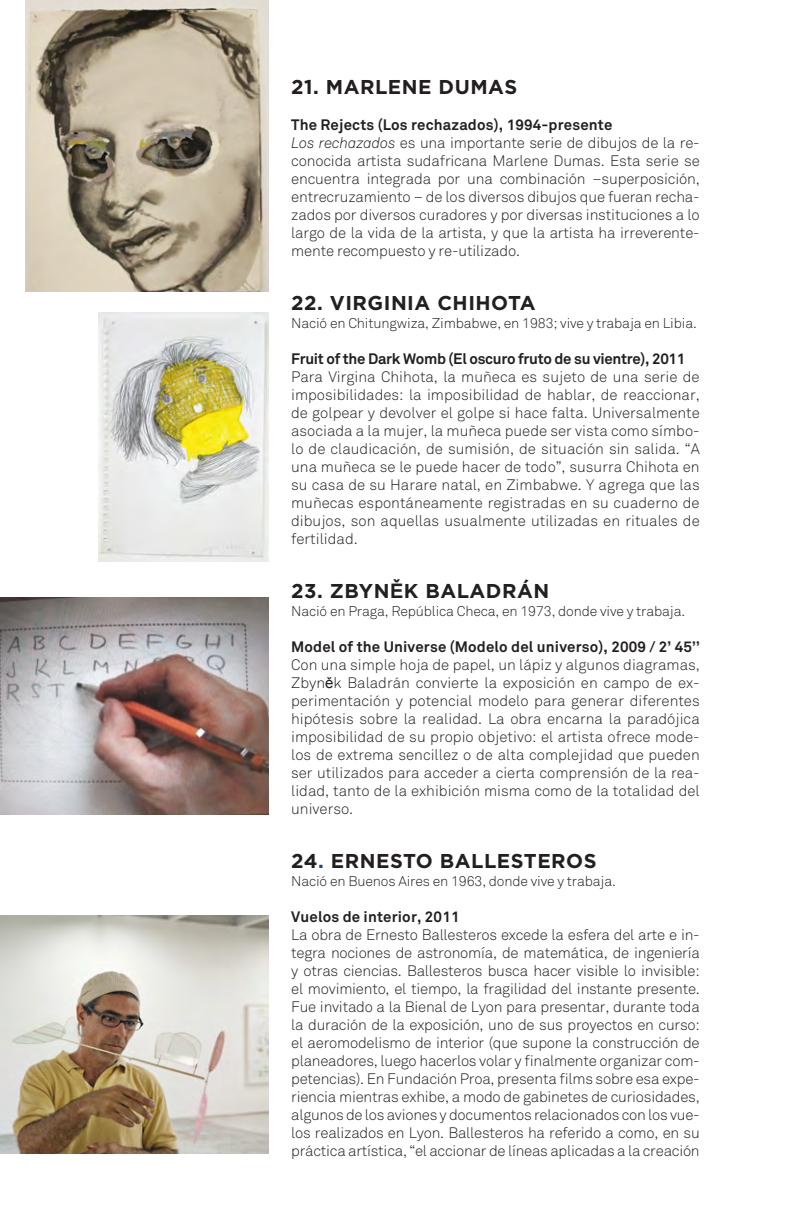
<style>
.page{position:relative;width:790px;height:1229px;background:#fff}
.page>*{position:absolute;margin:0;border:0;box-sizing:border-box;transform-origin:0 0}
.t1{font:700 20px "Gotham";letter-spacing:.025em;color:#231f20}
.t2{font:300 15px/18px "Akkurat";letter-spacing:-.01em;color:#231f20;text-align:justify}
.t3{font:700 15px "Akkurat";letter-spacing:.01em;color:#231f20}
.t4{font:700 15px "Akkurat";letter-spacing:-.02em;color:#231f20}
.t5{font:300 14px "Akkurat";letter-spacing:-.01em;color:#231f20}
.s1{font-weight:700}
.s2{font-style:italic}
.s3{font-family:"Arial"}
.s4{font-family:"Arial";font-weight:400}
.s5{color:#1f497d}
</style>
<div class="page">
<img style="left:25px;top:0;width:243px;height:291px">
<img style="left:0;top:915px;width:268px;height:238px">
<img style="left:98px;top:312px;width:170px;height:249px">
<img style="left:0;top:597px;width:268px;height:216px">
<h1 class="t1" style="left:291px;top:75px;width:224px">21. MARLENE DUMAS</h1>
<p class="t2" style="left:291px;top:116px;width:410px;text-align:left"><span class="s1">The Rejects (Los rechazados), 1994-presente<br></span><span class="s2">Los rechazados</span> es una importante serie de dibujos de la re&shy;conocida artista sudafricana Marlene Dumas. Esta serie se encuentra integrada por una combinación –superposición, entrecruzamiento – de los diversos dibujos que fueran recha&shy;zados por diversos curadores y por diversas instituciones a lo largo de la vida de la artista, y que la artista ha irreverente&shy;mente recompuesto y re-utilizado.</p>
<h1 class="t1" style="left:291px;top:291px;width:246px">22. VIRGINIA CH IHOTA</h1>
<p class="t5" style="left:291px;top:314px;width:407px">Nació en Chitungwiza, Zimbabwe, en 1983; vive y trabaja en Libia.</p>
<p class="t4" style="left:291px;top:349px;width:395px">Fruit of the Dark Womb (El oscuro fruto de su vientre), 2011</p>
<p class="t2" style="left:291px;top:368px;width:410px">Para Virgina Chihota, la muñeca es sujeto de una serie de imposibilidades: la imposibilidad de hablar, de reaccionar, de golpear y devolver el golpe si hace falta. Universalmente asociada a la mujer, la muñeca puede ser vista como símbo&shy;lo de claudicación, de sumisión, de situación sin salida. “A una muñeca se le puede hacer de todo”, susurra Chihota en su casa de su Harare natal, en Zimbabwe. Y agrega que las muñecas espontáneamente registradas en su cuaderno de dibujos, son aquellas usualmente utilizadas en rituales de fertilidad.</p>
<h1 class="t1" style="left:291px;top:579px;width:259px">23. ZBYN<span class="s3">Ě</span>K BALADRÁN</h1>
<p class="t5" style="left:291px;top:602px;width:395px">Nació en Praga, República Checa, en 1973, donde vive y trabaja.</p>
<p class="t3" style="left:291px;top:637px;width:410px">Model of the Universe (Modelo del universo), 2009 / 2’ 45’’</p>
<p class="t2" style="left:291px;top:656px;width:410px">Con una simple hoja de papel, un lápiz y algunos diagramas, Zbyn<span class="s4">ě</span>k Baladrán convierte la exposición en campo de ex&shy;perimentación y potencial modelo para generar diferentes hipótesis sobre la realidad. La obra encarna la paradójica imposibilidad de su propio objetivo: el artista ofrece mode&shy;los de extrema sencillez o de alta complejidad que pueden ser utilizados para acceder a cierta comprensión de la rea&shy;lidad, tanto de la exhibición misma como de la totalidad del universo.</p>
<h1 class="t1" style="left:291px;top:849px;width:99px">24<span class="s5">.</span> ERNEST</h1>
<h1 class="t1" style="left:415px;top:849px;width:70px">O BALLESTE</h1>
<h1 class="t1" style="left:551px;top:849px;width:44px">ROS</h1>
<p class="t5" style="left:291px;top:872px;width:326px">Nació en Buenos Aires en 1963, donde vive y trabaja.</p>
<p class="t3" style="left:291px;top:907px;width:170px">Vuelos de interior, 2011</p>
<p class="t2" style="left:291px;top:926px;width:410px">La obra de Ernesto Ballesteros excede la esfera del arte e in&shy;tegra nociones de astronomía, de matemática, de ingeniería y otras ciencias. Ballesteros busca hacer visible lo invisible: el movimiento, el tiempo, la fragilidad del instante presente.<br>Fue invitado a la Bienal de Lyon para presentar, durante toda la duración de la exposición, uno de sus proyectos en curso: el aeromodelismo de interior (que supone la construcción de planeadores, luego hacerlos volar y finalmente organizar com&shy;petencias). En Fundación Proa, presenta films sobre esa expe&shy;riencia mientras exhibe, a modo de gabinetes de curiosidades, algunos de los aviones y documentos relacionados con los vue&shy;los realizados en Lyon. Ballesteros ha referido a como, en su práctica artística, “el accionar de líneas aplicadas a la creación</p>
</div>
